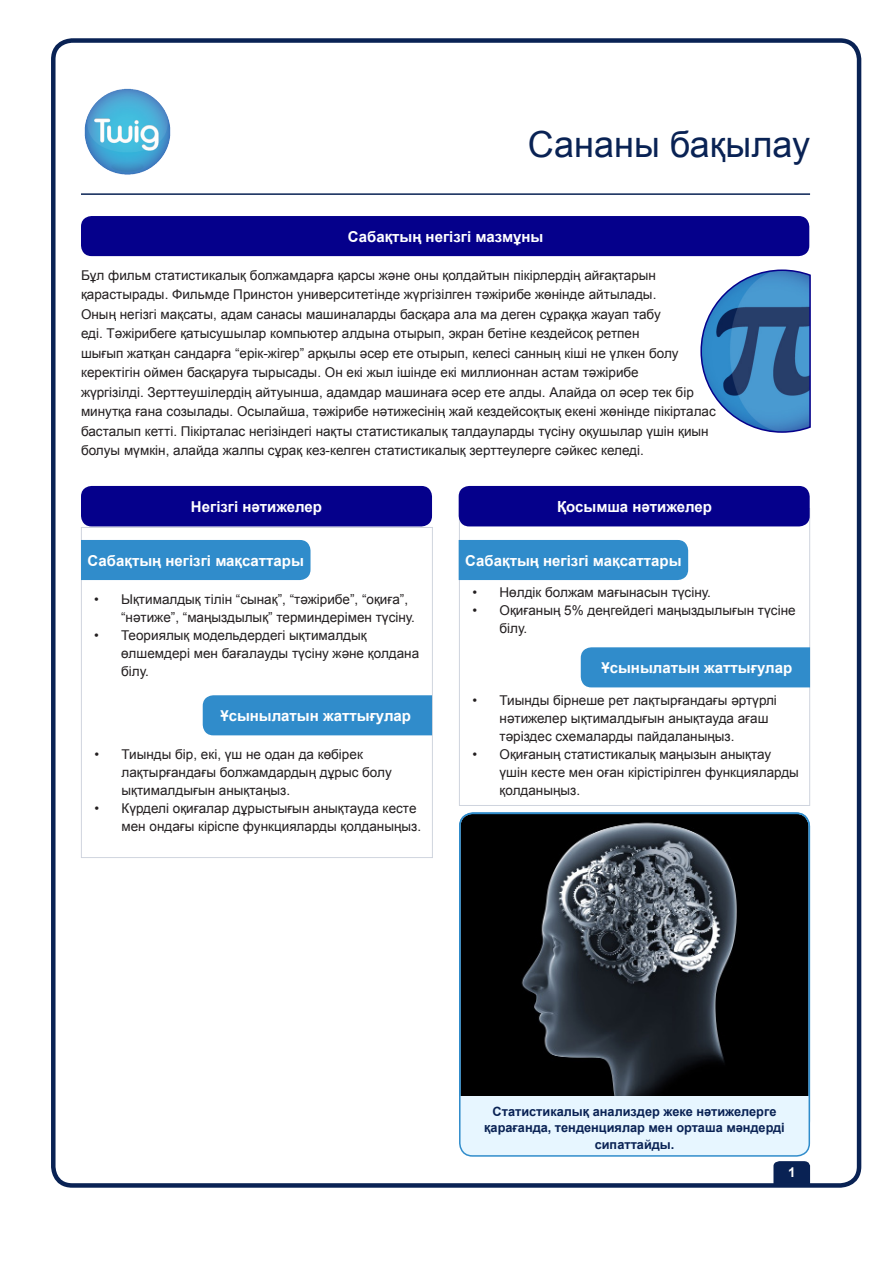
<style>
.page{position:relative;width:893px;height:1263px;background:#fff}
.page>*{position:absolute;margin:0;border:0;box-sizing:border-box;transform-origin:0 0}
.t1{font:36px "Arial";color:#092254}
.Subheads__in_blue_st{font:700 15px "Arial";color:#fff}
.t2{font:13.5px/18px "Arial";color:#231f20}
.t3{font:700 13.5px "Arial";color:#fff}
.image_captions{font:700 12.75px/16.5px "Arial";color:#092254;text-align:center}
</style>
<div class="page">
<div style="left:51px;top:38px;width:810px;height:1150px;border:4px solid #092254;border-radius:19px"></div>
<svg style="left:773px;top:1161px;width:37px;height:24px"></svg>
<hr style="left:81px;top:193px;width:729px;height:2px;background:#092254">
<img style="left:84px;top:88px;width:87px;height:87px">
<div style="left:81px;top:216px;width:728px;height:40px;background:#05008b;border-radius:11px"></div>
<div style="left:81px;top:486px;width:351px;height:40px;background:#05008b;border-radius:11px"></div>
<div style="left:459px;top:486px;width:351px;height:40px;background:#05008b;border-radius:11px"></div>
<div style="left:81px;top:540px;width:229px;height:40px;background:#308ccb"></div>
<div style="left:459px;top:540px;width:229px;height:40px;background:#308ccb"></div>
<div style="left:203px;top:695px;width:229px;height:40px;background:#308ccb"></div>
<div style="left:581px;top:647px;width:229px;height:40px;background:#308ccb"></div>
<svg style="left:700px;top:269px;width:111px;height:164px"></svg>
<img style="left:461px;top:814px;width:347px;height:282px">
<div style="left:460px;top:1096px;width:349px;height:60px;background:#e7f6ff"></div>
<div style="left:459px;top:813px;width:351px;height:344px;border:2px solid #308ccb;border-radius:13px"></div>
<h1 class="t1" style="left:528px;top:120px;width:284px">Сананы бақылау</h1>
<p class="Subheads__in_blue_st" style="left:348px;top:226px;width:197px">Сабақтың негізгі мазмұны</p>
<p class="t2" style="left:81px;top:265px;width:599px;line-height:19.5px">Бұл фильм статистикалық болжамдарға қарсы және оны қолдайтын пікірлердің айғақтарын қарастырады. Фильмде Принстон университетінде жүргізілген тәжірибе жөнінде айтылады.<br>Оның негізгі мақсаты, адам санасы машиналарды басқара ала ма деген сұраққа жауап табу еді. Тәжірибеге қатысушылар компьютер алдына отырып, экран бетіне кездейсоқ ретпен шығып жатқан сандарға “ерік-жігер” арқылы әсер ете отырып, келесі санның кіші не үлкен болу керектігін оймен басқаруға тырысады. Он екі жыл ішінде екі миллионнан астам тәжірибе</p>
<p class="t2" style="left:81px;top:382px;width:636px;line-height:19.5px">жүргізілді. Зерттеушілердің айтуынша, адамдар машинаға әсер ете алды. Алайда ол әсер тек бір минутқа ғана созылады. Осылайша, тәжірибе нәтижесінің жай кездейсоқтық екені жөнінде пікірталас</p>
<p class="t2" style="left:81px;top:422px;width:629px">басталып кетті. Пікірталас негізіндегі нақты статистикалық талдауларды түсіну оқушылар үшін қиын</p>
<p class="t2" style="left:81px;top:442px;width:564px">болуы мүмкін, алайда жалпы сұрақ кез-келген статистикалық зерттеулерге сәйкес келеді.</p>
<p class="Subheads__in_blue_st" style="left:191px;top:496px;width:133px">Негізгі нәтижелер</p>
<p class="Subheads__in_blue_st" style="left:557px;top:496px;width:156px">Қосымша нәтижелер</p>
<p class="Subheads__in_blue_st" style="left:88px;top:550px;width:218px">Сабақтың негізгі мақсаттары</p>
<p class="Subheads__in_blue_st" style="left:465px;top:550px;width:218px">Сабақтың негізгі мақсаттары</p>
<p class="t2" style="left:121px;top:590px;width:295px;text-indent:-27px">• Ықтималдық тілін “сынақ”, “тәжірибе”, “оқиға”, “нәтиже”, “маңыздылық” терминдерімен түсіну.</p>
<p class="t2" style="left:121px;top:626px;width:300px;text-indent:-27px">• Теориялық модельдердегі ықтималдық өлшемдері мен бағалауды түсіну және қолдана білу.</p>
<p class="Subheads__in_blue_st" style="left:220px;top:706px;width:192px">Ұсынылатын жаттығулар</p>
<p class="t2" style="left:122px;top:745px;width:272px;text-indent:-27px">• Тиынды бір, екі, үш не одан да көбірек лақтырғандағы болжамдардың дұрыс болу ықтималдығын анықтаңыз.</p>
<p class="t2" style="left:122px;top:799px;width:301px;text-indent:-27px">• Күрделі оқиғалар дұрыстығын анықтауда кесте мен ондағы кіріспе функцияларды қолданыңыз.</p>
<p class="t2" style="left:472px;top:584px;width:240px">• Нөлдік болжам мағынасын түсіну.</p>
<p class="t2" style="left:500px;top:602px;width:298px;text-indent:-27px">• Оқиғаның 5% деңгейдегі маңыздылығын түсіне білу.</p>
<p class="Subheads__in_blue_st" style="left:601px;top:658px;width:192px">Ұсынылатын жаттығулар</p>
<p class="t2" style="left:500px;top:691px;width:279px;text-indent:-27px">• Тиынды бірнеше рет лақтырғандағы әртүрлі нәтижелер ықтималдығын анықтауда ағаш тәріздес схемаларды пайдаланыңыз.</p>
<p class="t2" style="left:500px;top:745px;width:301px;text-indent:-27px">• Оқиғаның статистикалық маңызын анықтау үшін кесте мен оған кірістірілген функцияларды қолданыңыз.</p>
<p class="image_captions" style="left:484px;top:1103px;width:302px">Статистикалық анализдер жеке нәтижелерге қарағанда, тенденциялар мен орташа мәндерді сипаттайды.</p>
<p class="t3" style="left:788px;top:1163px;width:9px">1</p>
</div>
